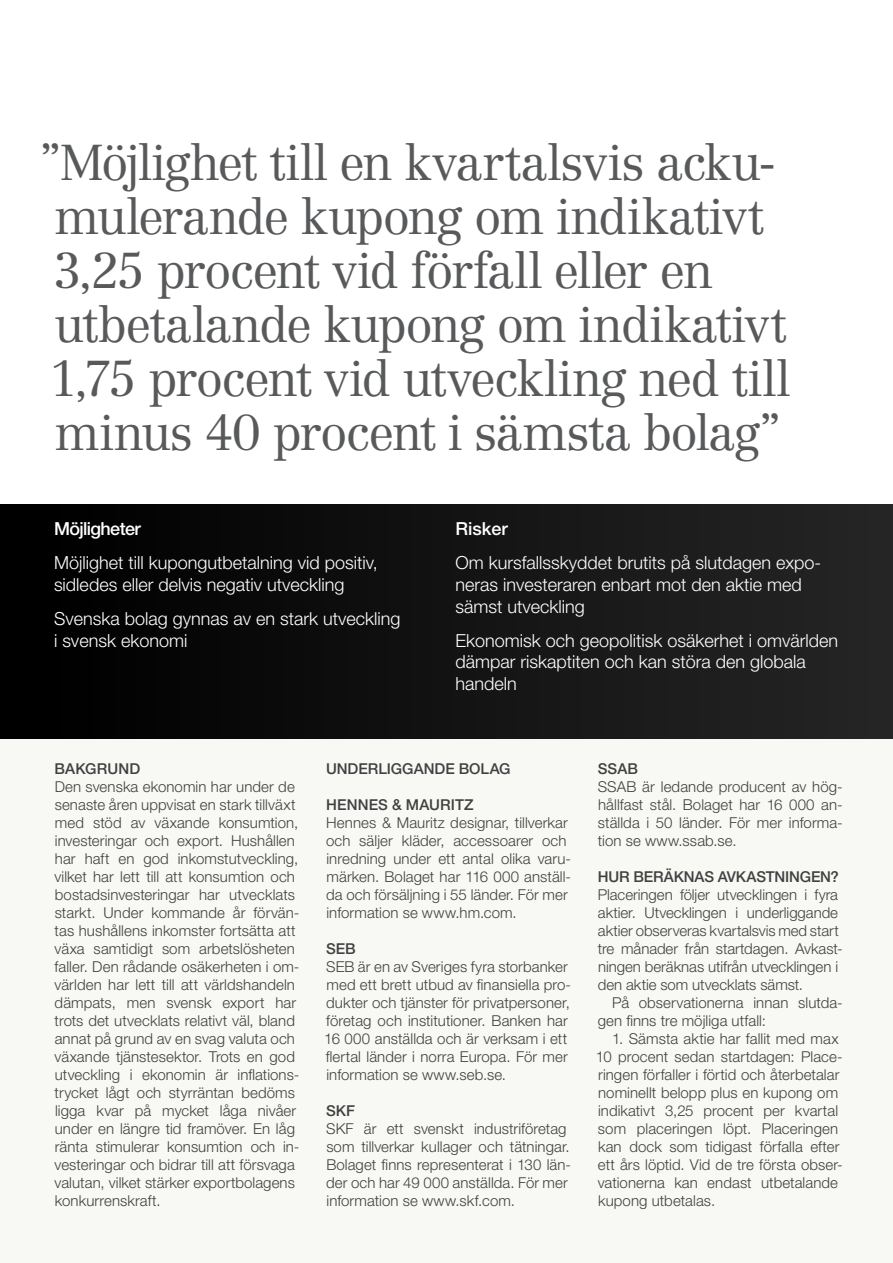
<style>
.page{position:relative;width:893px;height:1263px;background:#fff}
.page>*{position:absolute;margin:0;border:0;box-sizing:border-box;transform-origin:0 0}
.t1{font:300 49.5px/54px "Centennial LT Std";letter-spacing:-.035em;color:#58595b}
.t2{font:300 18px/21.6px "Helvetica Neue LT Std";color:#fff}
.t3{font:500 18px "Helvetica Neue LT Std";letter-spacing:-.035em;color:#fff}
.t4{font:300 15px/18px "Helvetica Neue LT Std";letter-spacing:.005em;color:#414042}
.t5{font:500 15px "Helvetica Neue LT Std";color:#414042}
</style>
<div class="page">
<div style="left:0;top:730px;width:893px;height:533px;background:#f8f8f4"></div>
<div style="left:0;top:504px;width:893px;height:234px;background:linear-gradient(to right,#000,#272627)"></div>
<h1 class="t1" style="left:39px;top:136px;width:752px">”Möjlighet till en kvartalsvis acku&shy;mulerande kupong om indikativt 3,25 procent vid förfall eller en utbetalande kupong om indikativt 1,75 procent vid utveckling ned till minus 40 procent i sämsta bolag”</h1>
<p class="t3" style="left:54px;top:518px;width:88px">Möjligheter</p>
<p class="t2" style="left:54px;top:552px;width:325px">Möjlighet till kupongutbetalning vid positiv, sidledes eller delvis negativ utveckling</p>
<p class="t2" style="left:54px;top:608px;width:348px">Svenska bolag gynnas av en stark utveckling i svensk ekonomi</p>
<p class="t3" style="left:455px;top:518px;width:54px">Risker</p>
<p class="t2" style="left:455px;top:552px;width:367px">Om kursfallsskyddet brutits på slutdagen expo&shy;neras investeraren enbart mot den aktie med sämst utveckling</p>
<p class="t2" style="left:455px;top:629px;width:384px">Ekonomisk och geopolitisk osäkerhet i omvärlden dämpar riskaptiten och kan störa den globala handeln</p>
<p class="t5" style="left:55px;top:760px;width:87px">BAKGRUND</p>
<p class="t4" style="left:54px;top:777px;width:246px">Den svenska ekonomin har under de senaste åren uppvisat en stark tillväxt med stöd av växande konsumtion, investeringar och export. Hushållen har haft en god inkomstutveckling, vilket har lett till att konsumtion och bostadsinvesteringar har utvecklats starkt. Under kommande år förvän&shy;tas hushållens inkomster fortsätta att växa samtidigt som arbetslösheten faller. Den rådande osäkerheten i om&shy;världen har lett till att världshandeln dämpats, men svensk export har trots det utvecklats relativt väl, bland annat på grund av en svag valuta och växande tjänstesektor. Trots en god utveckling i ekonomin är inflations&shy;trycket lågt och styrräntan bedöms ligga kvar på mycket låga nivåer under en längre tid framöver. En låg ränta stimulerar konsumtion och in&shy;vesteringar och bidrar till att försvaga valutan, vilket stärker exportbolagens konkurrenskraft.</p>
<p class="t5" style="left:326px;top:760px;width:186px">UNDERLIGGANDE BOLAG</p>
<p class="t5" style="left:326px;top:796px;width:149px">HENNES &amp; MAURITZ</p>
<p class="t4" style="left:326px;top:813px;width:247px">Hennes &amp; Mauritz designar, tillverkar och säljer kläder, accessoarer och inredning under ett antal olika varu&shy;märken. Bolaget har 116 000 anställ&shy;da och försäljning i 55 länder. För mer information se www.hm.com.</p>
<p class="t5" style="left:326px;top:940px;width:31px">SEB</p>
<p class="t4" style="left:324px;top:957px;width:248px">SEB är en av Sveriges fyra storbanker med ett brett utbud av finansiella pro&shy;dukter och tjänster för privatpersoner, företag och institutioner. Banken har 16 000 anställda och är verksam i ett flertal länder i norra Europa. För mer information se www.seb.se.</p>
<p class="t5" style="left:326px;top:1102px;width:30px">SKF</p>
<p class="t4" style="left:326px;top:1119px;width:246px">SKF är ett svenskt industriföretag som tillverkar kullager och tätningar.<br>Bolaget finns representerat i 130 län&shy;der och har 49 000 anställda. För mer information se www.skf.com.</p>
<p class="t5" style="left:598px;top:760px;width:42px">SSAB</p>
<p class="t4" style="left:598px;top:777px;width:246px;text-align:justify">SSAB är ledande producent av hög&shy;hållfast stål. Bolaget har 16 000 an&shy;ställda i 50 länder. För mer informa&shy;tion se www.ssab.se.</p>
<p class="t5" style="left:598px;top:868px;width:243px">HUR BERÄKNAS AVKASTNINGEN?</p>
<p class="t4" style="left:598px;top:885px;width:246px">Placeringen följer utvecklingen i fyra aktier. Utvecklingen i underliggande aktier observeras kvartalsvis med start tre månader från startdagen. Avkast&shy;ningen beräknas utifrån utvecklingen i den aktie som utvecklats sämst.</p>
<p class="t4" style="left:598px;top:993px;width:247px;text-indent:14px">På observationerna innan slutda&shy;gen finns tre möjliga utfall:</p>
<p class="t4" style="left:596px;top:1029px;width:248px;text-indent:16px">1. Sämsta aktie har fallit med max 10 procent sedan startdagen: Place&shy;ringen förfaller i förtid och återbetalar nominellt belopp plus en kupong om indikativt 3,25 procent per kvartal som placeringen löpt. Placeringen kan dock som tidigast förfalla efter ett års löptid. Vid de tre första obser&shy;vationerna kan endast utbetalande kupong utbetalas.</p>
</div>
